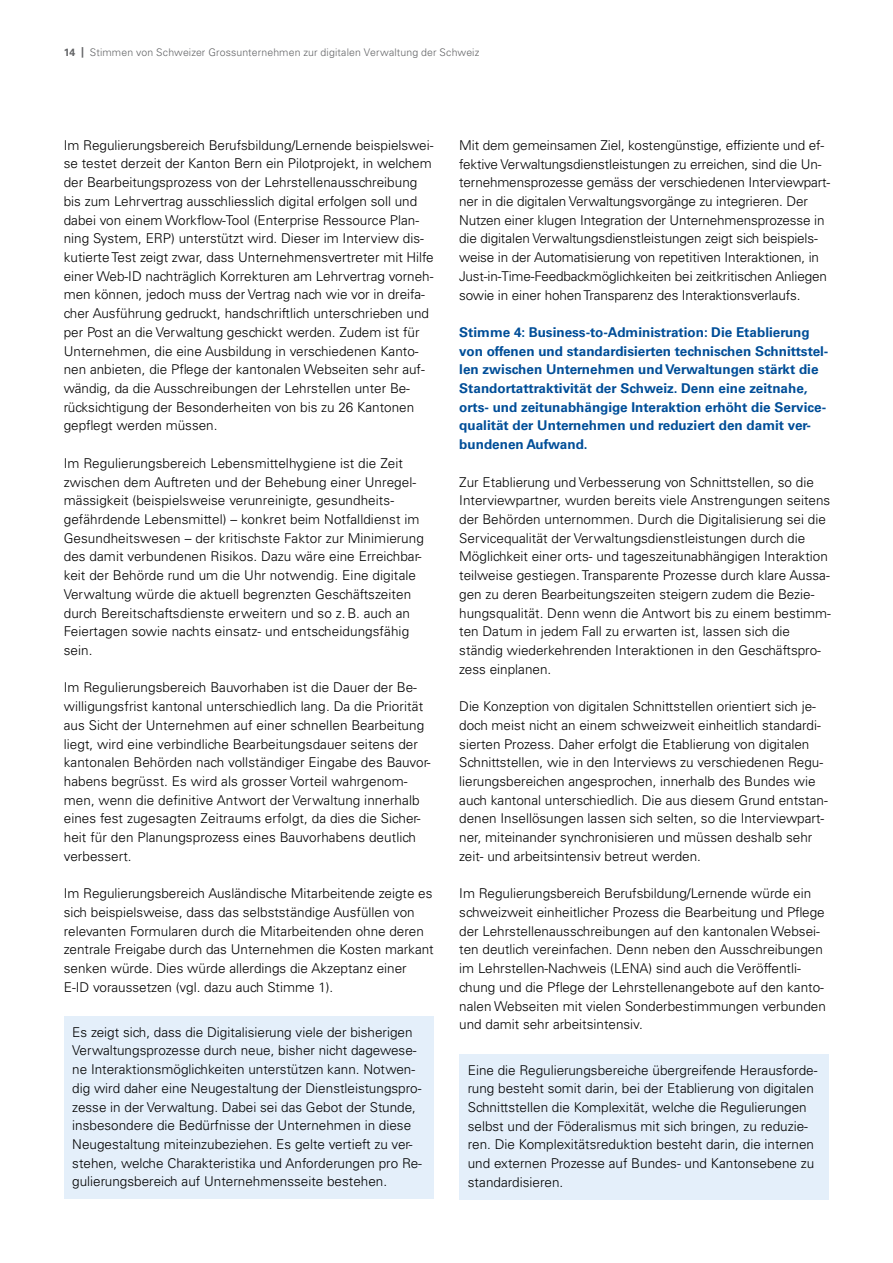
<style>
.page{position:relative;width:893px;height:1263px;background:#fff}
.page>*{position:absolute;margin:0;border:0;box-sizing:border-box;transform-origin:0 0}
.t1{font:300 13.5px/18.8px "Univers LT Std";color:#000}
.t2{font:700 13.5px/18.8px "Univers LT Std";color:#004e98}
.t3{font:300 10.5px "Univers LT Std";letter-spacing:.015em;color:#636466}
.s1{font-weight:700}
</style>
<div class="page">
<div style="left:64px;top:1016px;width:370px;height:183px;background:#e4effa"></div>
<div style="left:459px;top:1054px;width:370px;height:145px;background:#e4effa"></div>
<p class="t3" style="left:64px;top:46px;width:417px"><span class="s1">14 |</span> Stimmen von Schweizer Grossunternehmen zur digitalen Verwaltung der Schweiz</p>
<p class="t1" style="left:64px;top:136px;width:371px">Im Regulierungsbereich Berufsbildung/Lernende beispielswei&shy;se testet derzeit der Kanton Bern ein Pilotprojekt, in welchem der Bearbeitungsprozess von der Lehrstellenausschreibung bis zum Lehrvertrag ausschliesslich digital erfolgen soll und dabei von einem Workflow-Tool (Enterprise Ressource Plan&shy;ning System, ERP) unterstützt wird. Dieser im Interview dis&shy;kutierte Test zeigt zwar, dass Unternehmensvertreter mit Hilfe einer Web-ID nachträglich Korrekturen am Lehrvertrag vorneh&shy;men können, jedoch muss der Vertrag nach wie vor in dreifa&shy;cher Ausführung gedruckt, handschriftlich unterschrieben und per Post an die Verwaltung geschickt werden. Zudem ist für Unternehmen, die eine Ausbildung in verschiedenen Kanto&shy;nen anbieten, die Pflege der kantonalen Webseiten sehr auf&shy;wändig, da die Ausschreibungen der Lehrstellen unter Be&shy;rücksichtigung der Besonderheiten von bis zu 26 Kantonen gepflegt werden müssen.</p>
<p class="t1" style="left:64px;top:454px;width:362px">Im Regulierungsbereich Lebensmittelhygiene ist die Zeit zwischen dem Auftreten und der Behebung einer Unregel&shy;mässigkeit (beispielsweise verunreinigte, gesundheits&shy;gefährdende Lebensmittel) – konkret beim Notfalldienst im Gesundheitswesen – der kritischste Faktor zur Minimierung des damit verbundenen Risikos. Dazu wäre eine Erreichbar&shy;keit der Behörde rund um die Uhr notwendig. Eine digitale Verwaltung würde die aktuell begrenzten Geschäftszeiten durch Bereitschaftsdienste erweitern und so z.B. auch an Feiertagen sowie nachts einsatz- und entscheidungsfähig sein.</p>
<p class="t1" style="left:64px;top:678px;width:368px">Im Regulierungsbereich Bauvorhaben ist die Dauer der Be&shy;willigungsfrist kantonal unterschiedlich lang. Da die Priorität aus Sicht der Unternehmen auf einer schnellen Bearbeitung liegt, wird eine verbindliche Bearbeitungsdauer seitens der kantonalen Behörden nach vollständiger Eingabe des Bauvor&shy;habens begrüsst. Es wird als grosser Vorteil wahrgenom&shy;men, wenn die definitive Antwort der Verwaltung innerhalb eines fest zugesagten Zeitraums erfolgt, da dies die Sicher&shy;heit für den Planungsprozess eines Bauvorhabens deutlich verbessert.</p>
<p class="t1" style="left:64px;top:884px;width:371px">Im Regulierungsbereich Ausländische Mitarbeitende zeigte es sich beispielsweise, dass das selbstständige Ausfüllen von relevanten Formularen durch die Mitarbeitenden ohne deren zentrale Freigabe durch das Unternehmen die Kosten markant senken würde. Dies würde allerdings die Akzeptanz einer E-ID voraussetzen (vgl. dazu auch Stimme 1).</p>
<p class="t1" style="left:72px;top:1022px;width:351px">Es zeigt sich, dass die Digitalisierung viele der bisherigen Verwaltungsprozesse durch neue, bisher nicht dagewese&shy;ne Interaktionsmöglichkeiten unterstützen kann. Notwen&shy;dig wird daher eine Neugestaltung der Dienstleistungspro&shy;zesse in der Verwaltung. Dabei sei das Gebot der Stunde, insbesondere die Bedürfnisse der Unternehmen in diese Neugestaltung miteinzubeziehen. Es gelte vertieft zu ver&shy;stehen, welche Charakteristika und Anforderungen pro Re&shy;gulierungsbereich auf Unternehmensseite bestehen.</p>
<p class="t1" style="left:459px;top:136px;width:372px">Mit dem gemeinsamen Ziel, kostengünstige, effiziente und ef&shy;fektive Verwaltungsdienstleistungen zu erreichen, sind die Un&shy;ternehmensprozesse gemäss der verschiedenen Interviewpart&shy;ner in die digitalen Verwaltungsvorgänge zu integrieren. Der Nutzen einer klugen Integration der Unternehmensprozesse in die digitalen Verwaltungsdienstleistungen zeigt sich beispiels&shy;weise in der Automatisierung von repetitiven Interaktionen, in Just-in-Time-Feedbackmöglichkeiten bei zeitkritischen Anliegen sowie in einer hohen Transparenz des Interaktionsverlaufs.</p>
<p class="t2" style="left:459px;top:323px;width:371px">Stimme 4: Business-to-Administration: Die Etablierung von offenen und standardisierten technischen Schnittstel&shy;len zwischen Unternehmen und Verwaltungen stärkt die Standortattraktivität der Schweiz. Denn eine zeitnahe, orts- und zeitunabhängige Interaktion erhöht die Service&shy;qualität der Unternehmen und reduziert den damit ver&shy;bundenen Aufwand.</p>
<p class="t1" style="left:459px;top:472px;width:373px">Zur Etablierung und Verbesserung von Schnittstellen, so die Interviewpartner, wurden bereits viele Anstrengungen seitens der Behörden unternommen. Durch die Digitalisierung sei die Servicequalität der Verwaltungsdienstleistungen durch die Möglichkeit einer orts- und tageszeitunabhängigen Interaktion teilweise gestiegen. Transparente Prozesse durch klare Aussa&shy;gen zu deren Bearbeitungszeiten steigern zudem die Bezie&shy;hungsqualität. Denn wenn die Antwort bis zu einem bestimm&shy;ten Datum in jedem Fall zu erwarten ist, lassen sich die ständig wiederkehrenden Interaktionen in den Geschäftspro&shy;zess einplanen.</p>
<p class="t1" style="left:459px;top:697px;width:370px">Die Konzeption von digitalen Schnittstellen orientiert sich je&shy;doch meist nicht an einem schweizweit einheitlich standardi&shy;sierten Prozess. Daher erfolgt die Etablierung von digitalen Schnittstellen, wie in den Interviews zu verschiedenen Regu&shy;lierungsbereichen angesprochen, innerhalb des Bundes wie auch kantonal unterschiedlich. Die aus diesem Grund entstan&shy;denen Insellösungen lassen sich selten, so die Interviewpart&shy;ner, miteinander synchronisieren und müssen deshalb sehr zeit- und arbeitsintensiv betreut werden.</p>
<p class="t1" style="left:459px;top:884px;width:368px">Im Regulierungsbereich Berufsbildung/Lernende würde ein schweizweit einheitlicher Prozess die Bearbeitung und Pflege der Lehrstellenausschreibungen auf den kantonalen Websei&shy;ten deutlich vereinfachen. Denn neben den Ausschreibungen im Lehrstellen-Nachweis (LENA) sind auch die Veröffentli&shy;chung und die Pflege der Lehrstellenangebote auf den kanto&shy;nalen Webseiten mit vielen Sonderbestimmungen verbunden und damit sehr arbeitsintensiv.</p>
<p class="t1" style="left:468px;top:1060px;width:351px">Eine die Regulierungsbereiche übergreifende Herausforde&shy;rung besteht somit darin, bei der Etablierung von digitalen Schnittstellen die Komplexität, welche die Regulierungen selbst und der Föderalismus mit sich bringen, zu reduzie&shy;ren. Die Komplexitätsreduktion besteht darin, die internen und externen Prozesse auf Bundes- und Kantonsebene zu standardisieren.</p>
</div>
